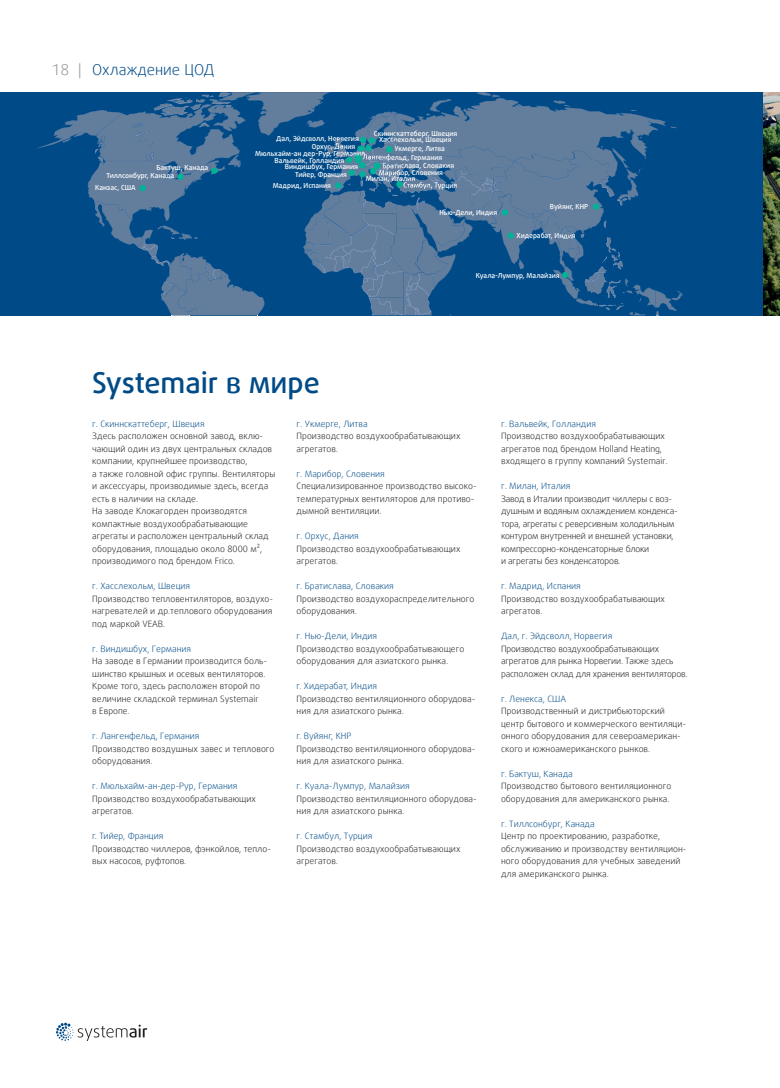
<style>
.page{position:relative;width:780px;height:1088px;background:#fff}
.page>*{position:absolute;margin:0;border:0;box-sizing:border-box;transform-origin:0 0}
.t1{font:500 28.75px "Daxline Offc Pro";color:#004b87}
.t2{font:300 15px "Daxline Offc Pro";color:#004b87}
.t3{font:300 8.75px/12.5px "Daxline Offc Pro";color:#231f20}
.t4{font:300 8.75px "Daxline Offc Pro";color:#004b87}
.t5{font:300 8.75px/12.5px "Daxline Offc Pro";letter-spacing:-.02em;color:#231f20}
.t6{font:500 7px/6.1px "Daxline Offc Pro";color:#fff;text-align:center}
.s1{color:#939598}
</style>
<div class="page">
<svg style="left:56px;top:1022px;width:91px;height:19px"></svg>
<img style="left:762px;top:92px;width:18px;height:223px">
<div style="left:0;top:92px;width:762px;height:223px;background:#004b87"></div>
<svg style="left:37px;top:92px;width:645px;height:224px"></svg>
<img style="left:153px;top:92px;width:79px;height:36px">
<img style="left:95px;top:132px;width:59px;height:31px">
<img style="left:325px;top:136px;width:78px;height:35px">
<img style="left:450px;top:167px;width:43px;height:43px">
<img style="left:359px;top:171px;width:87px;height:42px">
<img style="left:493px;top:176px;width:13px;height:16px">
<img style="left:584px;top:250px;width:41px;height:60px">
<img style="left:138px;top:237px;width:37px;height:60px">
<img style="left:315px;top:213px;width:88px;height:84px">
<img style="left:561px;top:228px;width:22px;height:21px">
<img style="left:205px;top:263px;width:17px;height:18px">
<img style="left:403px;top:271px;width:32px;height:44px">
<img style="left:368px;top:297px;width:35px;height:18px">
<h2 class="t2" style="left:52px;top:59px;width:165px"><span class="s1">18 |</span> Охлаждение ЦОД</h2>
<p class="t6" style="left:156px;top:164px;width:53px">Бактуш, Канада</p>
<p class="t6" style="left:106px;top:172px;width:69px">Тиллсонбург, Канада</p>
<p class="t6" style="left:95px;top:185px;width:42px">Канзас, США</p>
<p class="t6" style="left:374px;top:130px;width:85px">Скиннскаттеберг, Швеция<br>Хасслехольм, Швеция</p>
<p class="t6" style="left:394px;top:145px;width:52px">Укмерге, Литва</p>
<p class="t6" style="left:379px;top:162px;width:77px;line-height:6.6px;text-align:left;text-indent:3px">Братислава, Словакия<br>Марибор, Словения</p>
<p class="t6" style="left:276px;top:135px;width:84px">Дал, Эйдсволл, Норвегия</p>
<p class="t6" style="left:274px;top:139px;width:82px;line-height:14.1px;text-align:left;text-indent:37px">Орхус, Дания<br>Вальвейк, Голландия</p>
<p class="t6" style="left:255px;top:150px;width:111px">Мюльхайм-ан дер-Рур, Германия</p>
<p class="t6" style="left:362px;top:154px;width:81px">Лангенфельд, Германия</p>
<p class="t6" style="left:285px;top:163px;width:75px;line-height:7px">Виндишбух, Германия<br>Тийер, Франция</p>
<p class="t6" style="left:273px;top:182px;width:60px">Мадрид, Испания</p>
<p class="t6" style="left:366px;top:175px;width:51px">Милан, Италия</p>
<p class="t6" style="left:439px;top:209px;width:59px">Нью-Дели, Индия</p>
<p class="t6" style="left:550px;top:204px;width:40px">Вуйянг, КНР</p>
<p class="t6" style="left:516px;top:233px;width:60px">Хидерабат, Индия</p>
<p class="t6" style="left:476px;top:272px;width:85px">Куала-Лумпур, Малайзия</p>
<h1 class="t1" style="left:92px;top:364px;width:229px">Systemair в мире</h1>
<p class="t4" style="left:92px;top:418px;width:114px">г. Скиннскаттеберг, Швеция</p>
<p class="t3" style="left:92px;top:430px;width:185px">Здесь расположен основной завод, вклю&shy;чающий один из двух центральных складов компании, крупнейшее производство,<br>а также головной офис группы. Вентиляторы и аксессуары, производимые здесь, всегда есть в наличии на складе.<br>На заводе Клокагорден производятся компактные воздухообрабатывающие агрегаты и расположен центральный склад оборудования, площадью около 8000 м², производимого под брендом Frico.</p>
<p class="t4" style="left:92px;top:580px;width:99px">г. Хасслехольм, Швеция</p>
<p class="t3" style="left:92px;top:592px;width:182px;text-align:justify">Производство тепловентиляторов, воздухо&shy;нагревателей и др.теплового оборудования под маркой VEAB.</p>
<p class="t4" style="left:92px;top:643px;width:100px">г. Виндишбух, Германия</p>
<p class="t3" style="left:92px;top:655px;width:176px">На заводе в Германии производится боль&shy;шинство крышных и осевых вентиляторов.<br>Кроме того, здесь расположен второй по величине складской терминал Systemair<br>в Европе.</p>
<p class="t4" style="left:92px;top:730px;width:109px">г. Лангенфельд, Германия</p>
<p class="t3" style="left:92px;top:742px;width:184px">Производство воздушных завес и теплового оборудования.</p>
<p class="t4" style="left:92px;top:780px;width:147px">г. Мюльхайм-ан-дер-Рур, Германия</p>
<p class="t3" style="left:92px;top:792px;width:165px">Производство воздухообрабатывающих агрегатов.</p>
<p class="t4" style="left:92px;top:830px;width:73px">г. Тийер, Франция</p>
<p class="t3" style="left:92px;top:842px;width:180px">Производство чиллеров, фэнкойлов, тепло&shy;вых насосов, руфтопов.</p>
<p class="t4" style="left:296px;top:418px;width:72px">г. Укмерге, Литва</p>
<p class="t3" style="left:296px;top:430px;width:165px">Производство воздухообрабатывающих агрегатов.</p>
<p class="t4" style="left:296px;top:468px;width:90px">г. Марибор, Словения</p>
<p class="t3" style="left:296px;top:480px;width:182px">Специализированное производство высоко&shy;температурных вентиляторов для противо&shy;дымной вентиляции.</p>
<p class="t4" style="left:296px;top:530px;width:64px">г. Орхус, Дания</p>
<p class="t3" style="left:296px;top:542px;width:165px">Производство воздухообрабатывающих агрегатов.</p>
<p class="t4" style="left:296px;top:580px;width:99px">г. Братислава, Словакия</p>
<p class="t3" style="left:296px;top:592px;width:179px">Производство воздухораспределительного оборудования.</p>
<p class="t4" style="left:296px;top:630px;width:82px">г. Нью-Дели, Индия</p>
<p class="t3" style="left:296px;top:642px;width:169px">Производство воздухообрабатывающего оборудования для азиатского рынка.</p>
<p class="t4" style="left:296px;top:680px;width:82px">г. Хидерабат, Индия</p>
<p class="t3" style="left:296px;top:692px;width:180px">Производство вентиляционного оборудова&shy;ния для азиатского рынка.</p>
<p class="t4" style="left:296px;top:730px;width:56px">г. Вуйянг, КНР</p>
<p class="t3" style="left:296px;top:742px;width:180px">Производство вентиляционного оборудова&shy;ния для азиатского рынка.</p>
<p class="t4" style="left:296px;top:780px;width:114px">г. Куала-Лумпур, Малайзия</p>
<p class="t3" style="left:296px;top:792px;width:182px">Производство вентиляционного оборудова&shy;ния для азиатского рынка.</p>
<p class="t4" style="left:296px;top:830px;width:77px">г. Стамбул, Турция</p>
<p class="t3" style="left:296px;top:842px;width:165px">Производство воздухообрабатывающих агрегатов.</p>
<p class="t4" style="left:501px;top:418px;width:97px">г. Вальвейк, Голландия</p>
<p class="t3" style="left:501px;top:430px;width:168px">Производство воздухообрабатывающих агрегатов под брендом Holland Heating, входящего в группу компаний Systemair.</p>
<p class="t4" style="left:501px;top:480px;width:71px">г. Милан, Италия</p>
<p class="t5" style="left:501px;top:492px;width:178px">Завод в Италии производит чиллеры с воз&shy;душным и водяным охлаждением конденса&shy;тора, агрегаты с реверсивным холодильным контуром внутренней и внешней установки, компрессорно-конденсаторные блоки<br>и агрегаты без конденсаторов.</p>
<p class="t4" style="left:501px;top:580px;width:81px">г. Мадрид, Испания</p>
<p class="t3" style="left:501px;top:592px;width:165px">Производство воздухообрабатывающих агрегатов.</p>
<p class="t4" style="left:501px;top:630px;width:113px">Дал, г. Эйдсволл, Норвегия</p>
<p class="t5" style="left:501px;top:642px;width:188px">Производство воздухообрабатывающих агрегатов для рынка Норвегии. Также здесь расположен склад для хранения вентиляторов.</p>
<p class="t4" style="left:501px;top:693px;width:66px">г. Ленекса, США</p>
<p class="t3" style="left:501px;top:705px;width:187px">Производственный и дистрибьюторский центр бытового и коммерческого вентиляци&shy;онного оборудования для североамерикан&shy;ского и южноамериканского рынков.</p>
<p class="t4" style="left:501px;top:768px;width:73px">г. Бактуш, Канада</p>
<p class="t3" style="left:501px;top:780px;width:172px">Производство бытового вентиляционного оборудования для американского рынка.</p>
<p class="t4" style="left:501px;top:818px;width:95px">г. Тиллсонбург, Канада</p>
<p class="t3" style="left:501px;top:830px;width:187px">Центр по проектированию, разработке, обслуживанию и производству вентиляцион&shy;ного оборудования для учебных заведений для американского рынка.</p>
</div>
